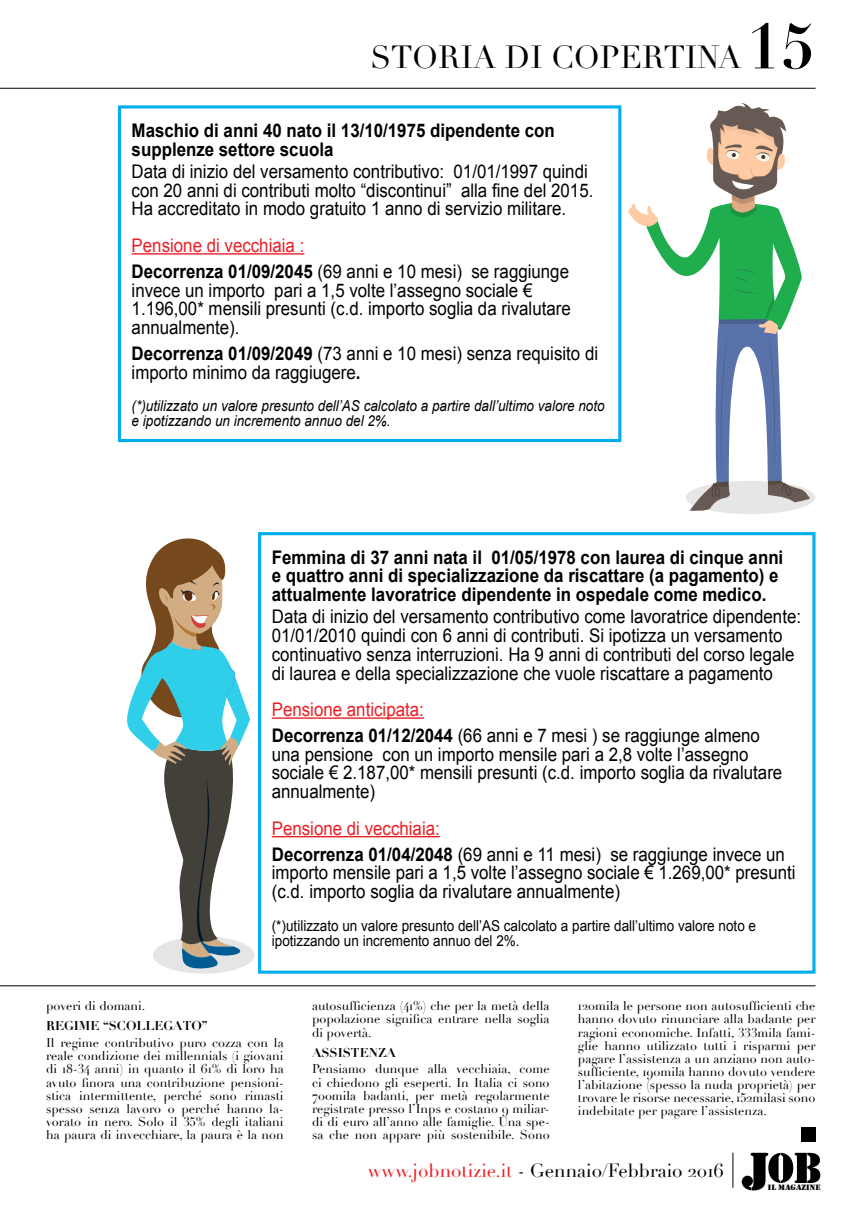
<style>
.page{position:relative;width:851px;height:1205px;background:#fff}
.page>*{position:absolute;margin:0;border:0;box-sizing:border-box;transform-origin:0 0}
.t1{font:700 62.5px "Didot";color:#000}
.t2{font:31.25px "Didot";color:#000}
.t3{font:18.75px/18.8px "Arial";color:#000;scale:.9 1}
.t4{font:700 18.75px/18.8px "Arial";color:#000;scale:.9 1}
.t5{font:18.75px "Didot";color:#000}
.t6{font:italic 15px/15px "Arial";color:#000;scale:.9 1}
.t7{font:15px/15px "Arial";color:#000;scale:.9 1}
.t8{font:12.5px/13.1px "Didot";color:#000;text-align:justify}
.t9{font:700 12.5px "Didot";color:#000}
.t10{font:8px "Stencil";color:#000;scale:1.1 1}
.s1{color:#ed1d24}
.s2{font-weight:700}
</style>
<div class="page">
<hr style="left:0;top:88px;width:815px;height:1px;background:#000">
<svg style="left:741px;top:1153px;width:79px;height:37px"></svg>
<hr style="left:732px;top:1153px;width:1px;height:35px;background:#000">
<hr style="left:132px;top:253px;width:172px;height:2px;background:#ed1d24">
<div style="left:118px;top:105px;width:503px;height:337px;border:3px solid #00aeef"></div>
<div style="left:685px;top:481px;width:130px;height:33px;background:#e6e6e6;border-radius:50%"></div>
<svg style="left:628px;top:103px;width:181px;height:409px"></svg>
<hr style="left:272px;top:717px;width:152px;height:2px;background:#ed1d24">
<hr style="left:272px;top:836px;width:168px;height:1px;background:#ed1d24">
<div style="left:258px;top:532px;width:557px;height:441px;border:3px solid #00aeef"></div>
<div style="left:153px;top:936px;width:101px;height:37px;background:#e5e5e5;border-radius:50%"></div>
<svg style="left:127px;top:538px;width:123px;height:432px"></svg>
<hr style="left:0;top:985px;width:815px;height:1px;background:#000">
<div style="left:801px;top:1127px;width:14px;height:14px;background:#000"></div>
<h2 class="t2" style="left:370px;top:39px;width:372px">STORIA DI COPERTINA</h2>
<h1 class="t1" style="left:745px;top:7px;width:71px">15</h1>
<p class="t4" style="left:132px;top:121px;width:471px">Maschio di anni 40 nato il 13/10/1975 dipendente con supplenze settore scuola</p>
<p class="t3" style="left:132px;top:162px;width:514px">Data di inizio del versamento contributivo: 01/01/1997 quindi con 20 anni di contributi molto “discontinui” alla fine del 2015.<br>Ha accreditato in modo gratuito 1 anno di servizio militare.</p>
<p class="t3" style="left:132px;top:233px;width:487px;line-height:25.9px"><span class="s1">Pensione di vecchiaia :<br></span><span class="s2">Decorrenza 01/09/2045</span> (69 anni e 10 mesi) se raggiunge</p>
<p class="t3" style="left:132px;top:281px;width:489px">invece un importo pari a 1,5 volte l’assegno sociale €<br>1.196,00* mensili presunti (c.d. importo soglia da rivalutare annualmente).</p>
<p class="t3" style="left:132px;top:344px;width:519px"><span class="s2">Decorrenza 01/09/2049</span> (73 anni e 10 mesi) senza requisito di importo minimo da raggiugere<span class="s2">.</span></p>
<p class="t6" style="left:132px;top:399px;width:527px">(*)utilizzato un valore presunto dell’AS calcolato a partire dall’ultimo valore noto e ipotizzando un incremento annuo del 2%.</p>
<p class="t4" style="left:272px;top:548px;width:569px">Femmina di 37 anni nata il 01/05/1978 con laurea di cinque anni e quattro anni di specializzazione da riscattare (a pagamento) e attualmente lavoratrice dipendente in ospedale come medico.</p>
<p class="t3" style="left:272px;top:607px;width:589px">Data di inizio del versamento contributivo come lavoratrice dipendente:<br>01/01/2010 quindi con 6 anni di contributi. Si ipotizza un versamento continuativo senza interruzioni. Ha 9 anni di contributi del corso legale di laurea e della specializzazione che vuole riscattare a pagamento</p>
<p class="t3" style="left:272px;top:697px;width:543px;line-height:25.9px"><span class="s1">Pensione anticipata:<br></span><span class="s2">Decorrenza 01/12/2044</span> (66 anni e 7 mesi ) se raggiunge almeno</p>
<p class="t3" style="left:272px;top:745px;width:568px">una pensione con un importo mensile pari a 2,8 volte l’assegno sociale € 2.187,00* mensili presunti (c.d. importo soglia da rivalutare annualmente)</p>
<p class="t3" style="left:272px;top:815px;width:571px;line-height:25.9px"><span class="s1">Pensione di vecchiaia:<br></span><span class="s2">Decorrenza 01/04/2048</span> (69 anni e 11 mesi) se raggiunge invece un</p>
<p class="t3" style="left:272px;top:863px;width:583px">importo mensile pari a 1,5 volte l’assegno sociale € 1.269,00* presunti (c.d. importo soglia da rivalutare annualmente)</p>
<p class="t7" style="left:272px;top:918px;width:539px">(*)utilizzato un valore presunto dell’AS calcolato a partire dall’ultimo valore noto e ipotizzando un incremento annuo del 2%.</p>
<p class="t8" style="left:46px;top:999px;width:101px">poveri di domani.</p>
<p class="t9" style="left:46px;top:1018px;width:163px">REGIME “SCOLLEGATO”</p>
<p class="t8" style="left:46px;top:1036px;width:239px">Il regime contributivo puro cozza con la reale condizione dei millennials (i giovani di 18-34 anni) in quanto il 61% di loro ha avuto finora una contribuzione pensioni&shy;stica intermittente, perché sono rimasti spesso senza lavoro o perché hanno la&shy;vorato in nero. Solo il 35% degli italiani ha paura di invecchiare, la paura è la non</p>
<p class="t8" style="left:312px;top:999px;width:239px">autosufficienza (41%) che per la metà della popolazione significa entrare nella soglia di povertà.</p>
<p class="t9" style="left:312px;top:1044px;width:86px">ASSISTENZA</p>
<p class="t8" style="left:312px;top:1063px;width:239px">Pensiamo dunque alla vecchiaia, come ci chiedono gli eseperti. In Italia ci sono 700mila badanti, per metà regolarmente registrate presso l’Inps e costano 9 miliar&shy;di di euro all’anno alle famiglie. Una spe&shy;sa che non appare più sostenibile. Sono</p>
<p class="t8" style="left:578px;top:999px;width:239px">120mila le persone non autosufficienti che hanno dovuto rinunciare alla badante per ragioni economiche. Infatti, 333mila fami&shy;glie hanno utilizzato tutti i risparmi per pagare l’assistenza a un anziano non auto&shy;sufficiente, 190mila hanno dovuto vendere l’abitazione (spesso la nuda proprietà) per trovare le risorse necessarie, 152milasi sono indebitate per pagare l’assistenza.</p>
<p class="t5" style="left:367px;top:1159px;width:358px"><span class="s1">www.jobnotizie.it</span> - Gennaio/Febbraio 2016</p>
<p class="t10" style="left:767px;top:1183px;width:49px">IL MAGAZINE</p>
</div>
